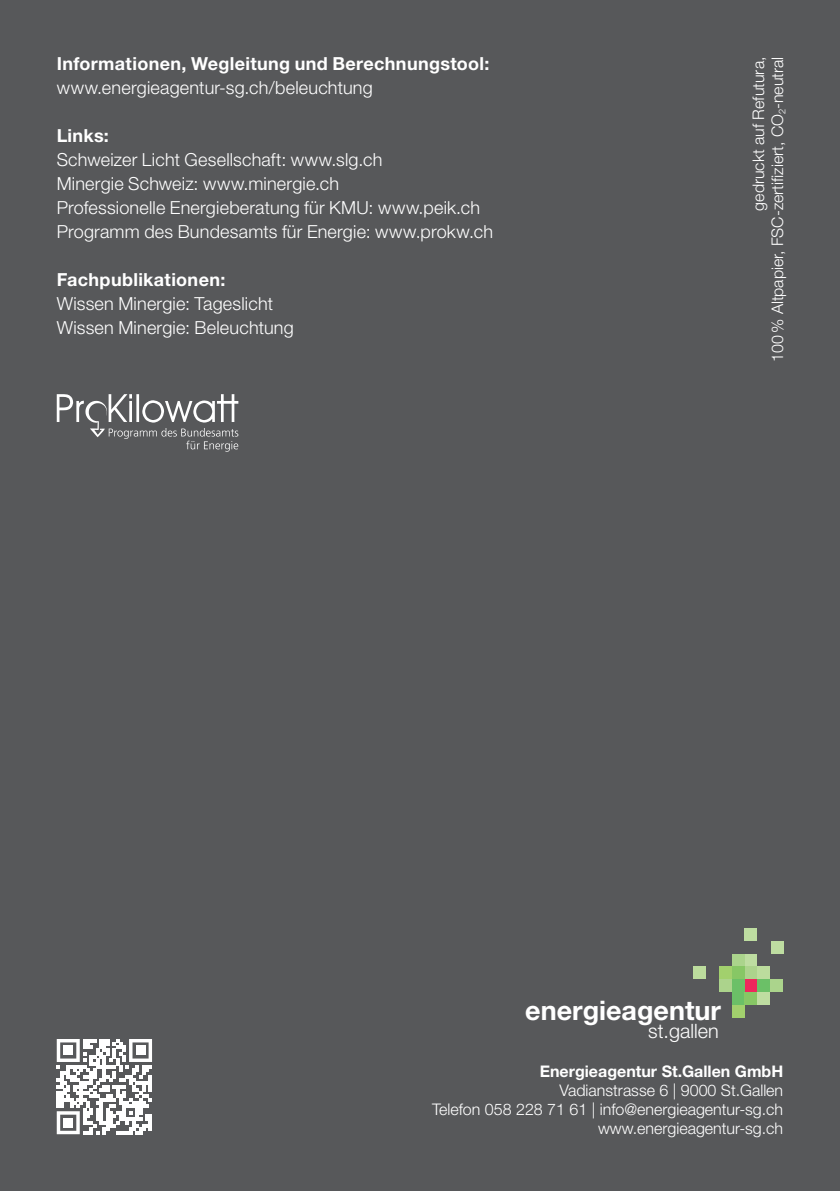
<style>
.page{position:relative;width:840px;height:1191px;background:#fff}
.page>*{position:absolute;margin:0;border:0;box-sizing:border-box;transform-origin:0 0}
.t1{font:700 27px "Helvetica Neue";color:#fff}
.t2{font:300 19.8px "Helvetica Neue";color:#fff}
.t3{font:300 18px "Helvetica Neue LT Std";letter-spacing:.01em;color:#fff}
.t4{font:700 18px "Helvetica Neue LT Std";letter-spacing:.02em;color:#fff}
.t5{font:300 16px "Helvetica Neue LT Std";color:#fff}
.t6{font:700 16px "Helvetica Neue LT Std";color:#fff}
</style>
<div class="page">
<div style="left:0;top:0;width:839px;height:1191px;background:#57585a"></div>
<div style="left:744px;top:928px;width:13px;height:13px;background:#bedda1"></div>
<div style="left:770px;top:941px;width:13px;height:12px;background:#bedda1"></div>
<div style="left:744px;top:953px;width:13px;height:13px;background:#bedda1"></div>
<div style="left:731px;top:953px;width:13px;height:13px;background:#abd48c"></div>
<div style="left:718px;top:966px;width:13px;height:13px;background:#a2d06d"></div>
<div style="left:692px;top:966px;width:13px;height:13px;background:#bcdc9d"></div>
<div style="left:731px;top:992px;width:13px;height:13px;background:#6bc067"></div>
<div style="left:731px;top:1005px;width:13px;height:13px;background:#a2d06d"></div>
<div style="left:744px;top:992px;width:13px;height:13px;background:#87c765"></div>
<div style="left:757px;top:992px;width:12px;height:13px;background:#bedda1"></div>
<div style="left:769px;top:979px;width:13px;height:13px;background:#abd48c"></div>
<div style="left:757px;top:979px;width:12px;height:13px;background:#6bc067"></div>
<div style="left:744px;top:979px;width:13px;height:13px;background:#ee275c"></div>
<div style="left:718px;top:979px;width:13px;height:13px;background:#acd38c"></div>
<div style="left:731px;top:979px;width:13px;height:13px;background:#6bc067"></div>
<div style="left:757px;top:966px;width:12px;height:13px;background:#bcdc9d"></div>
<div style="left:744px;top:966px;width:13px;height:13px;background:#acd38c"></div>
<div style="left:731px;top:966px;width:13px;height:13px;background:#87c765"></div>
<svg style="left:57px;top:1039px;width:95px;height:95px"></svg>
<div style="left:63px;top:1045px;width:10px;height:10px;background:#fff"></div>
<div style="left:135px;top:1045px;width:10px;height:10px;background:#fff"></div>
<div style="left:63px;top:1117px;width:10px;height:10px;background:#fff"></div>
<svg style="left:57px;top:394px;width:181px;height:58px"></svg>
<p class="t4" style="left:57px;top:52px;width:434px">Informationen, Wegleitung und Berechnungstool:</p>
<p class="t3" style="left:57px;top:76px;width:317px">www.energieagentur-sg.ch/beleuchtung</p>
<p class="t4" style="left:57px;top:124px;width:54px">Links:</p>
<p class="t3" style="left:57px;top:148px;width:327px">Schweizer Licht Gesellschaft: www.slg.ch</p>
<p class="t3" style="left:57px;top:172px;width:284px">Minergie Schweiz: www.minergie.ch</p>
<p class="t3" style="left:57px;top:196px;width:424px">Professionelle Energieberatung für KMU: www.peik.ch</p>
<p class="t3" style="left:57px;top:220px;width:437px">Programm des Bundesamts für Energie: www.prokw.ch</p>
<p class="t4" style="left:57px;top:268px;width:170px">Fachpublikationen:</p>
<p class="t3" style="left:57px;top:292px;width:218px">Wissen Minergie: Tageslicht</p>
<p class="t3" style="left:57px;top:316px;width:238px">Wissen Minergie: Beleuchtung</p>
<p class="t5" style="left:748px;top:211px;width:155px;rotate:-90deg">gedruckt auf Refutura,</p>
<p class="t5" style="left:767px;top:362px;width:307px;rotate:-90deg">100% Altpapier, FSC-zertifiziert, CO<sub>2</sub>-neutral</p>
<p class="t1" style="left:525px;top:993px;width:197px">energieagentur</p>
<p class="t2" style="left:648px;top:1019px;width:72px">st.gallen</p>
<p class="t6" style="left:539px;top:1061px;width:245px">Energieagentur St.Gallen GmbH</p>
<p class="t5" style="left:559px;top:1080px;width:225px">Vadianstrasse 6 | 9000 St.Gallen</p>
<p class="t5" style="left:432px;top:1099px;width:352px">Telefon 058 228 71 61 | info@energieagentur-sg.ch</p>
<p class="t5" style="left:597px;top:1118px;width:186px">www.energieagentur-sg.ch</p>
</div>
